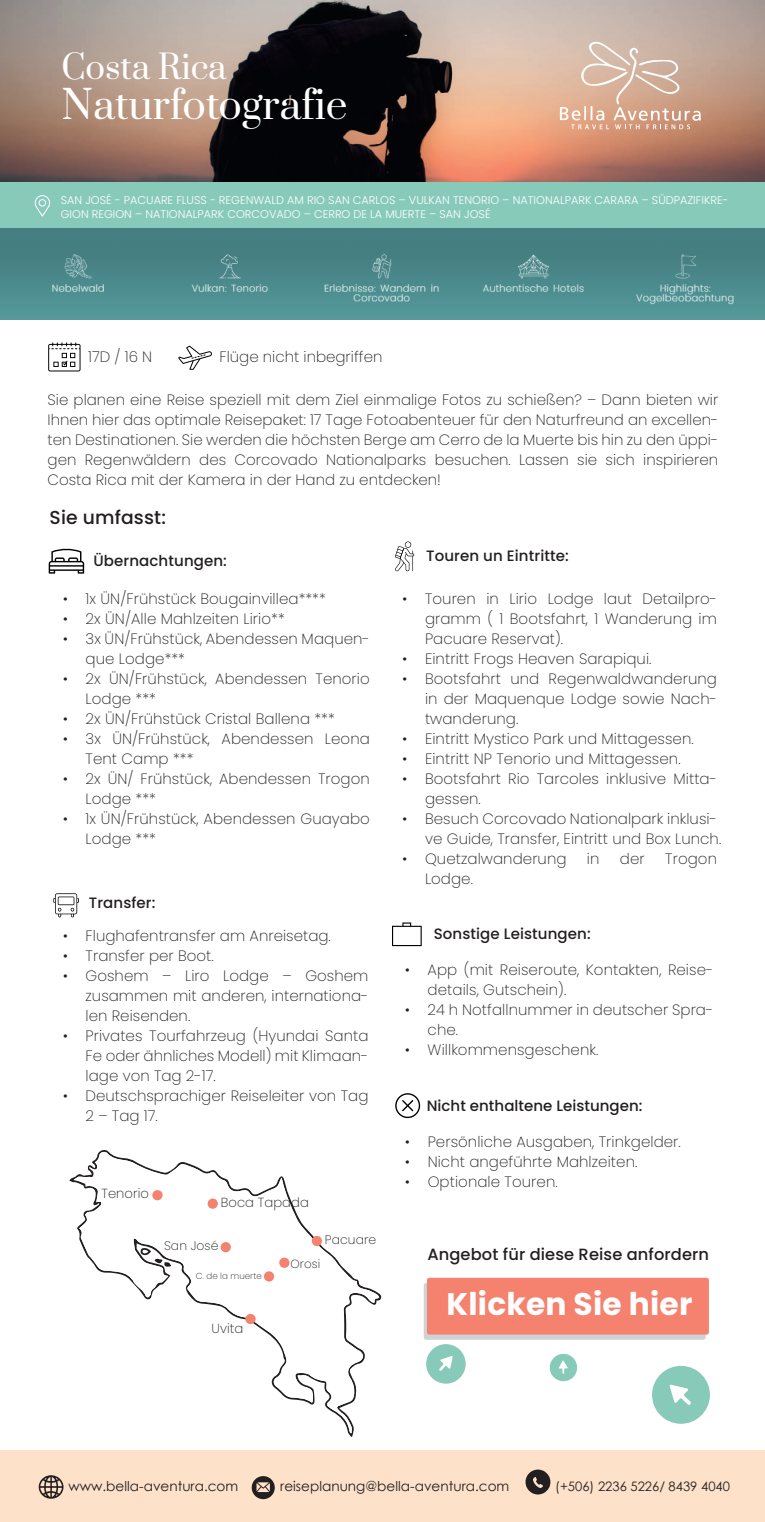
<style>
.page{position:relative;width:765px;height:1522px;background:#fff}
.page>*{position:absolute;margin:0;border:0;box-sizing:border-box;transform-origin:0 0}
.t1{font:38.75px "Prata";color:#fff}
.t2{font:32.5px "Prata";color:#fff}
.t3{font:700 31.25px "Poppins";letter-spacing:.005em;color:#fff}
.t4{font:500 18.75px "Poppins";letter-spacing:.005em;color:#231f20}
.t5{font:500 16.25px "Poppins";letter-spacing:.005em;color:#231f20}
.t6{font:200 15px/20px "Poppins";letter-spacing:.005em;color:#231f20}
.t7{font:500 15px "Poppins";letter-spacing:.005em;color:#231f20}
.t8{font:13.62px "Century Gothic";color:#231f20}
.t9{font:200 13.12px "Poppins";letter-spacing:.005em;color:#231f20}
.t10{font:13px "Century Gothic";color:#231f20}
.t11{font:200 12.38px "Poppins";letter-spacing:.005em;color:#231f20}
.t12{font:200 11.88px "Poppins";letter-spacing:.005em;color:#231f20}
.t13{font:300 11.25px/13.5px "Poppins";color:#fff}
.t14{font:200 8.62px "Poppins";letter-spacing:.005em;color:#231f20}
</style>
<div class="page">
<svg style="left:424px;top:1282px;width:282px;height:57px;fill:#d1d2d4"></svg>
<div style="left:427px;top:1277px;width:282px;height:57px;background:#f4826e;border-radius:2px"></div>
<img style="left:0;top:0;width:765px;height:182px">
<svg style="left:560px;top:42px;width:141px;height:87px"></svg>
<div style="left:0;top:182px;width:765px;height:49px;background:#88cab9"></div>
<svg style="left:35px;top:195px;width:15px;height:21px"></svg>
<div style="left:0;top:1450px;width:765px;height:71px;background:#fde1c8"></div>
<svg style="left:39px;top:1475px;width:25px;height:23px"></svg>
<svg style="left:252px;top:1476px;width:23px;height:22px"></svg>
<svg style="left:526px;top:1469px;width:24px;height:25px"></svg>
<svg style="left:48px;top:342px;width:33px;height:29px"></svg>
<svg style="left:178px;top:345px;width:34px;height:25px"></svg>
<svg style="left:49px;top:548px;width:35px;height:25px"></svg>
<svg style="left:395px;top:541px;width:19px;height:30px"></svg>
<svg style="left:53px;top:893px;width:26px;height:24px"></svg>
<svg style="left:392px;top:922px;width:30px;height:24px"></svg>
<svg style="left:395px;top:1093px;width:25px;height:25px"></svg>
<svg style="left:73px;top:1150px;width:306px;height:283px"></svg>
<svg style="left:141px;top:1247px;width:30px;height:20px"></svg>
<div style="left:221px;top:1242px;width:10px;height:10px;background:#f4826e;border-radius:50%"></div>
<div style="left:208px;top:1198px;width:10px;height:10px;background:#f4826e;border-radius:50%"></div>
<div style="left:312px;top:1235px;width:10px;height:11px;background:#f4826e;border-radius:50%"></div>
<div style="left:264px;top:1271px;width:10px;height:10px;background:#f4826e;border-radius:50%"></div>
<div style="left:279px;top:1257px;width:10px;height:10px;background:#f4826e;border-radius:50%"></div>
<div style="left:152px;top:1190px;width:11px;height:10px;background:#f4826e;border-radius:50%"></div>
<div style="left:245px;top:1313px;width:11px;height:11px;background:#f4826e;border-radius:50%"></div>
<img style="left:0;top:228px;width:765px;height:92px">
<div style="left:426px;top:1344px;width:40px;height:39px;background:#88cab9;border-radius:50%"></div>
<svg style="left:439px;top:1356px;width:14px;height:14px"></svg>
<svg style="left:549px;top:1353px;width:29px;height:29px"></svg>
<svg style="left:652px;top:1365px;width:58px;height:59px"></svg>
<h2 class="t2" style="left:61px;top:40px;width:167px">Costa Rica</h2>
<h1 class="t1" style="left:61px;top:72px;width:288px">Naturfotografie</h1>
<p class="t13" style="left:61px;top:193px;width:669px">SAN JOSÉ - PACUARE FLUSS - REGENWALD AM RIO SAN CARLOS – VULKAN TENORIO – NATIONALPARK CARARA – SÜDPAZIFIKRE-<br>GION REGION – NATIONALPARK CORCOVADO – CERRO DE LA MUERTE – SAN JOSÉ</p>
<p class="t6" style="left:88px;top:346px;width:66px">17D / 16 N</p>
<p class="t6" style="left:220px;top:347px;width:164px">Flüge nicht inbegriffen</p>
<p class="t6" style="left:48px;top:390px;width:672px;text-align:justify">Sie planen eine Reise speziell mit dem Ziel einmalige Fotos zu schießen? – Dann bieten wir Ihnen hier das optimale Reisepaket: 17 Tage Fotoabenteuer für den Naturfreund an excellen&shy;ten Destinationen. Sie werden die höchsten Berge am Cerro de la Muerte bis hin zu den üppi&shy;gen Regenwäldern des Corcovado Nationalparks besuchen. Lassen sie sich inspirieren Costa Rica mit der Kamera in der Hand zu entdecken!</p>
<p class="t4" style="left:50px;top:506px;width:118px">Sie umfasst:</p>
<p class="t7" style="left:93px;top:552px;width:135px">Übernachtungen:</p>
<p class="t6" style="left:63px;top:588px;width:264px">• 1x ÜN/Frühstück Bougainvillea****</p>
<p class="t6" style="left:63px;top:608px;width:223px">• 2x ÜN/Alle Mahlzeiten Lirio**</p>
<p class="t6" style="left:86px;top:628px;width:286px;text-indent:-22px">• 3x ÜN/Frühstück, Abendessen Maquen&shy;que Lodge***</p>
<p class="t6" style="left:86px;top:668px;width:286px;text-indent:-22px">• 2x ÜN/Frühstück, Abendessen Tenorio<br>Lodge ***</p>
<p class="t6" style="left:63px;top:708px;width:273px">• 2x ÜN/Frühstück Cristal Ballena ***</p>
<p class="t6" style="left:86px;top:728px;width:286px;text-indent:-22px">• 3x ÜN/Frühstück, Abendessen Leona<br>Tent Camp ***</p>
<p class="t6" style="left:86px;top:768px;width:286px;text-indent:-22px">• 2x ÜN/ Frühstück, Abendessen Trogon<br>Lodge ***</p>
<p class="t6" style="left:86px;top:808px;width:286px;text-indent:-22px">• 1x ÜN/Frühstück, Abendessen Guayabo<br>Lodge ***</p>
<p class="t7" style="left:89px;top:893px;width:68px">Transfer:</p>
<p class="t6" style="left:63px;top:925px;width:269px">• Flughafentransfer am Anreisetag.</p>
<p class="t6" style="left:63px;top:945px;width:152px">• Transfer per Boot.</p>
<p class="t6" style="left:86px;top:965px;width:284px;text-align:justify;text-indent:-22px">• Goshem – Liro Lodge – Goshem zusammen mit anderen, internationa&shy;len Reisenden.</p>
<p class="t6" style="left:86px;top:1025px;width:284px;text-align:justify;text-indent:-22px">• Privates Tourfahrzeug (Hyundai Santa Fe oder ähnliches Modell) mit Klimaan&shy;lage von Tag 2-17.</p>
<p class="t6" style="left:86px;top:1085px;width:284px;text-indent:-22px">• Deutschsprachiger Reiseleiter von Tag<br>2 – Tag 17.</p>
<p class="t9" style="left:101px;top:1185px;width:49px">Tenorio</p>
<p class="t9" style="left:221px;top:1195px;width:90px">Boca Tapada</p>
<p class="t11" style="left:164px;top:1238px;width:56px">San José</p>
<p class="t11" style="left:325px;top:1232px;width:53px">Pacuare</p>
<p class="t14" style="left:196px;top:1270px;width:67px">C. de la muerte</p>
<p class="t12" style="left:290px;top:1257px;width:31px">Orosi</p>
<p class="t9" style="left:212px;top:1320px;width:33px">Uvita</p>
<p class="t7" style="left:426px;top:546px;width:144px">Touren un Eintritte:</p>
<p class="t6" style="left:425px;top:588px;width:294px;text-align:justify;text-indent:-22px">• Touren in Lirio Lodge laut Detailpro&shy;gramm ( 1 Bootsfahrt, 1 Wanderung im Pacuare Reservat).</p>
<p class="t6" style="left:402px;top:648px;width:251px">• Eintritt Frogs Heaven Sarapiqui.</p>
<p class="t6" style="left:425px;top:668px;width:294px;text-align:justify;text-indent:-22px">• Bootsfahrt und Regenwaldwanderung in der Maquenque Lodge sowie Nach&shy;twanderung.</p>
<p class="t6" style="left:402px;top:728px;width:293px">• Eintritt Mystico Park und Mittagessen.</p>
<p class="t6" style="left:402px;top:748px;width:280px">• Eintritt NP Tenorio und Mittagessen.</p>
<p class="t6" style="left:425px;top:768px;width:294px;text-indent:-22px">• Bootsfahrt Rio Tarcoles inklusive Mitta&shy;gessen.</p>
<p class="t6" style="left:402px;top:808px;width:320px;text-align:right">• Besuch Corcovado Nationalpark inklusi&shy;ve Guide, Transfer, Eintritt und Box Lunch.</p>
<p class="t6" style="left:402px;top:848px;width:166px">• Quetzalwanderung</p>
<p class="t6" style="left:587px;top:848px;width:14px">in</p>
<p class="t6" style="left:620px;top:848px;width:26px">der</p>
<p class="t6" style="left:665px;top:848px;width:53px">Trogon</p>
<p class="t6" style="left:425px;top:868px;width:49px">Lodge.</p>
<p class="t7" style="left:434px;top:924px;width:159px">Sonstige Leistungen:</p>
<p class="t6" style="left:428px;top:959px;width:287px;text-indent:-22px">• App (mit Reiseroute, Kontakten, Reise&shy;details, Gutschein).</p>
<p class="t6" style="left:428px;top:999px;width:287px;text-indent:-22px">• 24 h Notfallnummer in deutscher Spra&shy;che.</p>
<p class="t6" style="left:405px;top:1039px;width:195px">• Willkommensgeschenk.</p>
<p class="t7" style="left:427px;top:1097px;width:217px">Nicht enthaltene Leistungen:</p>
<p class="t6" style="left:405px;top:1131px;width:277px">• Persönliche Ausgaben, Trinkgelder.</p>
<p class="t6" style="left:405px;top:1151px;width:234px">• Nicht angeführte Mahlzeiten.</p>
<p class="t6" style="left:405px;top:1171px;width:154px">• Optionale Touren.</p>
<p class="t5" style="left:427px;top:1244px;width:283px">Angebot für diese Reise anfordern</p>
<h3 class="t3" style="left:447px;top:1286px;width:247px">Klicken Sie hier</h3>
<p class="t8" style="left:69px;top:1476px;width:171px">www.bella-aventura.com</p>
<p class="t8" style="left:280px;top:1476px;width:231px">reiseplanung@bella-aventura.com</p>
<p class="t10" style="left:555px;top:1477px;width:176px">(+506) 2236 5226/ 8439 4040</p>
</div>
